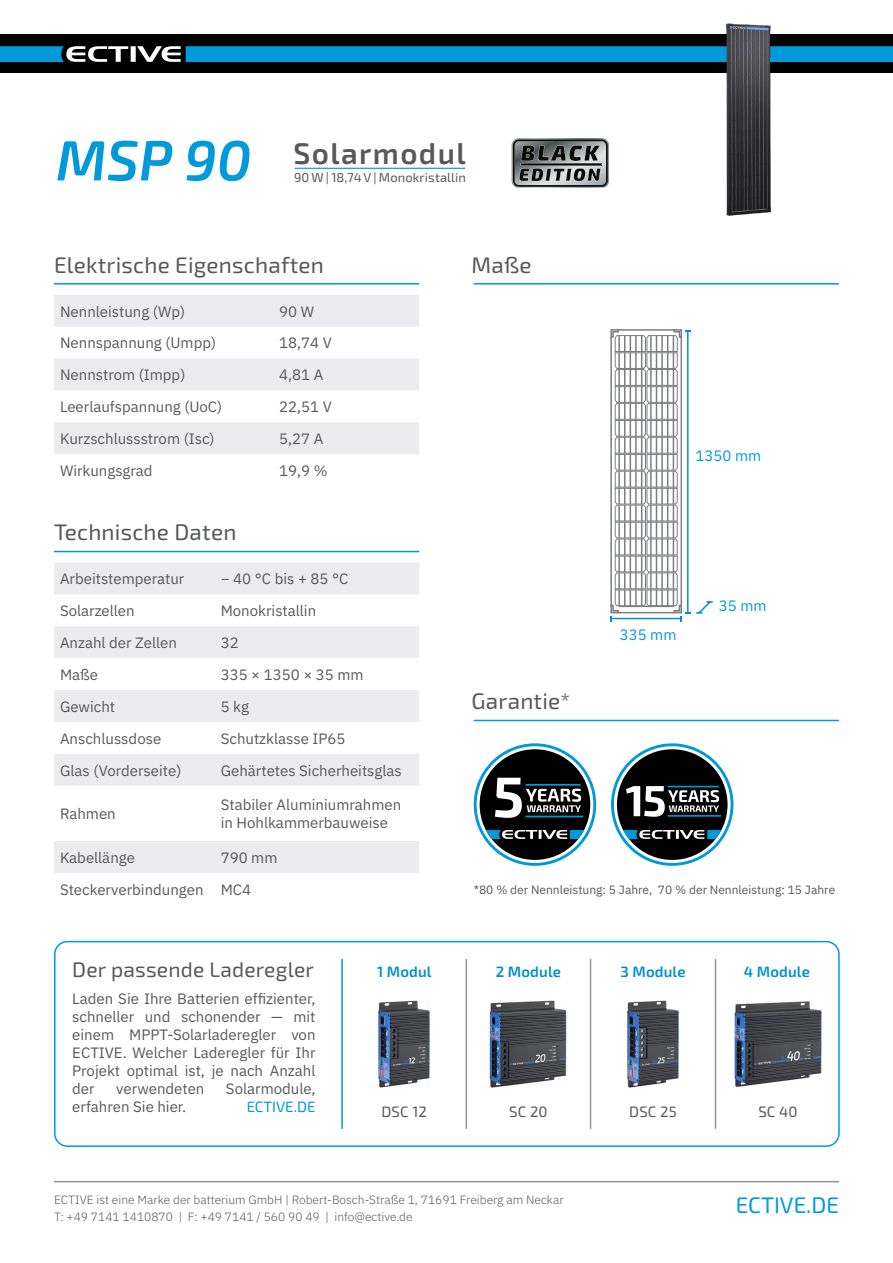
<style>
.page{position:relative;width:893px;height:1263px;background:#fff}
.page>*{position:absolute;margin:0;border:0;box-sizing:border-box;transform-origin:0 0}
.t1{font:italic 600 56.7px "Exo 2";color:#009ada}
.t2{font:600 29.85px "Exo 2";letter-spacing:.045em;color:#57585a}
.t3{font:22.5px "Exo 2";letter-spacing:.01em;color:#57585a}
.t4{font:22.5px "Exo 2";color:#009ada}
.t5{font:21px "Exo 2";letter-spacing:.01em;color:#57585a}
.t6{font:15px/18px "IBM Plex Sans";color:#57585a;text-align:justify}
.t7{font:600 15px "Exo 2";letter-spacing:.01em;color:#008fd1}
.t8{font:15px "Exo 2";letter-spacing:.01em;color:#57585a}
.t9{font:15px "IBM Plex Sans";color:#009ada}
.t10{font:15px "Exo 2";color:#009ada}
.t11{font:12.9px "Exo 2";letter-spacing:.01em;color:#57585a}
.t12{font:300 12px/16.5px "IBM Plex Sans";color:#57585a}
.t13{font:12px "IBM Plex Sans";color:#57585a}
</style>
<div class="page">
<div style="left:0;top:35px;width:893px;height:38px;background:#000"></div>
<svg style="left:0;top:46px;width:181px;height:16px"></svg>
<div style="left:186px;top:46px;width:707px;height:16px;background:#009ada"></div>
<hr style="left:54px;top:1181px;width:785px;height:1px;background:#939598">
<hr style="left:341px;top:959px;width:2px;height:170px;background:#009ada">
<hr style="left:466px;top:959px;width:1px;height:170px;background:#939598">
<hr style="left:590px;top:959px;width:1px;height:170px;background:#939598">
<hr style="left:715px;top:959px;width:1px;height:170px;background:#939598">
<div style="left:54px;top:941px;width:786px;height:206px;border:2px solid #009ada;border-radius:13px"></div>
<hr style="left:474px;top:720px;width:365px;height:1px;background:#009ada">
<svg style="left:474px;top:743px;width:122px;height:123px"></svg>
<svg style="left:611px;top:743px;width:122px;height:123px"></svg>
<hr style="left:54px;top:283px;width:365px;height:2px;background:#009ada">
<hr style="left:54px;top:551px;width:365px;height:1px;background:#009ada">
<hr style="left:474px;top:283px;width:365px;height:2px;background:#009ada">
<svg style="left:511px;top:138px;width:98px;height:50px;background:#747878"></svg>
<hr style="left:521px;top:163px;width:80px;height:3px;background:#fff">
<img style="left:378px;top:1000px;width:52px;height:87px">
<img style="left:489px;top:1000px;width:78px;height:87px">
<img style="left:734px;top:1001px;width:87px;height:86px">
<img style="left:627px;top:1000px;width:52px;height:87px">
<svg style="left:610px;top:329px;width:103px;height:292px"></svg>
<svg style="left:54px;top:295px;width:365px;height:159px;fill:#ececee"></svg>
<svg style="left:54px;top:563px;width:365px;height:310px;fill:#ececee"></svg>
<hr style="left:295px;top:168px;width:170px;height:1px;background:#009ada">
<img style="left:652px;top:24px;width:192px;height:192px">
<p class="t1" style="left:56px;top:127px;width:197px">MSP 90</p>
<p class="t2" style="left:293px;top:136px;width:174px">Solarmodul</p>
<p class="t11" style="left:294px;top:170px;width:173px">90 W | 18,74 V | Monokristallin</p>
<h3 class="t3" style="left:54px;top:252px;width:271px">Elektrische Eigenschaften</h3>
<p class="t6" style="left:60px;top:301px;width:127px">Nennleistung (Wp)</p>
<p class="t6" style="left:279px;top:301px;width:36px">90 W</p>
<p class="t6" style="left:60px;top:333px;width:158px">Nennspannung (Umpp)</p>
<p class="t6" style="left:279px;top:333px;width:54px">18,74 V</p>
<p class="t6" style="left:60px;top:365px;width:127px">Nennstrom (Impp)</p>
<p class="t6" style="left:279px;top:365px;width:46px">4,81 A</p>
<p class="t6" style="left:60px;top:397px;width:164px">Leerlaufspannung (UoC)</p>
<p class="t6" style="left:279px;top:397px;width:54px">22,51 V</p>
<p class="t6" style="left:60px;top:429px;width:156px">Kurzschlussstrom (Isc)</p>
<p class="t6" style="left:279px;top:429px;width:46px">5,27 A</p>
<p class="t6" style="left:60px;top:460px;width:94px">Wirkungsgrad</p>
<p class="t6" style="left:279px;top:460px;width:50px">19,9 %</p>
<h3 class="t3" style="left:54px;top:519px;width:184px">Technische Daten</h3>
<p class="t6" style="left:60px;top:569px;width:126px">Arbeitstemperatur</p>
<p class="t6" style="left:221px;top:569px;width:129px">− 40 °C bis + 85 °C</p>
<p class="t6" style="left:60px;top:601px;width:76px">Solarzellen</p>
<p class="t6" style="left:221px;top:601px;width:97px">Monokristallin</p>
<p class="t6" style="left:60px;top:632px;width:118px">Anzahl der Zellen</p>
<p class="t6" style="left:221px;top:632px;width:19px">32</p>
<p class="t6" style="left:60px;top:664px;width:40px">Maße</p>
<p class="t6" style="left:221px;top:664px;width:144px">335 × 1350 × 35 mm</p>
<p class="t6" style="left:60px;top:696px;width:57px">Gewicht</p>
<p class="t6" style="left:221px;top:696px;width:30px">5 kg</p>
<p class="t6" style="left:60px;top:728px;width:103px">Anschlussdose</p>
<p class="t6" style="left:221px;top:728px;width:126px">Schutzklasse IP65</p>
<p class="t6" style="left:60px;top:760px;width:123px">Glas (Vorderseite)</p>
<p class="t6" style="left:221px;top:760px;width:182px">Gehärtetes Sicherheitsglas</p>
<p class="t6" style="left:60px;top:804px;width:57px">Rahmen</p>
<p class="t6" style="left:221px;top:795px;width:182px">Stabiler Aluminiumrahmen in Hohlkammerbauweise</p>
<p class="t6" style="left:60px;top:847px;width:76px">Kabellänge</p>
<p class="t6" style="left:221px;top:847px;width:58px">790 mm</p>
<p class="t6" style="left:60px;top:879px;width:145px">Steckerverbindungen</p>
<p class="t6" style="left:221px;top:879px;width:32px">MC4</p>
<h3 class="t3" style="left:472px;top:252px;width:62px">Maße</h3>
<p class="t9" style="left:695px;top:444px;width:67px">1350 mm</p>
<h3 class="t3" style="left:472px;top:688px;width:100px">Garantie*</h3>
<p class="t9" style="left:620px;top:623px;width:58px">335 mm</p>
<p class="t9" style="left:719px;top:595px;width:49px">35 mm</p>
<p class="t13" style="left:474px;top:880px;width:363px">*80 % der Nennleistung: 5 Jahre, 70 % der Nennleistung: 15 Jahre</p>
<h3 class="t5" style="left:72px;top:957px;width:243px">Der passende Laderegler</h3>
<p class="t7" style="left:377px;top:963px;width:56px">1 Modul</p>
<p class="t7" style="left:496px;top:963px;width:67px">2 Module</p>
<p class="t7" style="left:620px;top:963px;width:67px">3 Module</p>
<p class="t7" style="left:744px;top:963px;width:68px">4 Module</p>
<p class="t6" style="left:72px;top:988px;width:245px">Laden Sie Ihre Batterien effizienter, schneller und schonender — mit einem MPPT-Solarladeregler von ECTIVE. Welcher Laderegler für Ihr Projekt optimal ist, je nach Anzahl der</p>
<p class="t6" style="left:116px;top:1078px;width:90px">verwendeten</p>
<p class="t6" style="left:226px;top:1078px;width:91px">Solarmodule,</p>
<p class="t6" style="left:72px;top:1096px;width:116px">erfahren Sie hier.</p>
<p class="t10" style="left:247px;top:1097px;width:70px">ECTIVE.DE</p>
<p class="t8" style="left:381px;top:1103px;width:47px">DSC 12</p>
<p class="t8" style="left:509px;top:1103px;width:40px">SC 20</p>
<p class="t8" style="left:629px;top:1103px;width:49px">DSC 25</p>
<p class="t8" style="left:758px;top:1103px;width:41px">SC 40</p>
<p class="t12" style="left:54px;top:1191px;width:511px">ECTIVE ist eine Marke der batterium GmbH | Robert-Bosch-Straße 1, 71691 Freiberg am Neckar<br>T: +49 7141 1410870 | F: +49 7141 / 560 90 49 | info@ective.de</p>
<h3 class="t4" style="left:736px;top:1192px;width:105px">ECTIVE.DE</h3>
</div>
